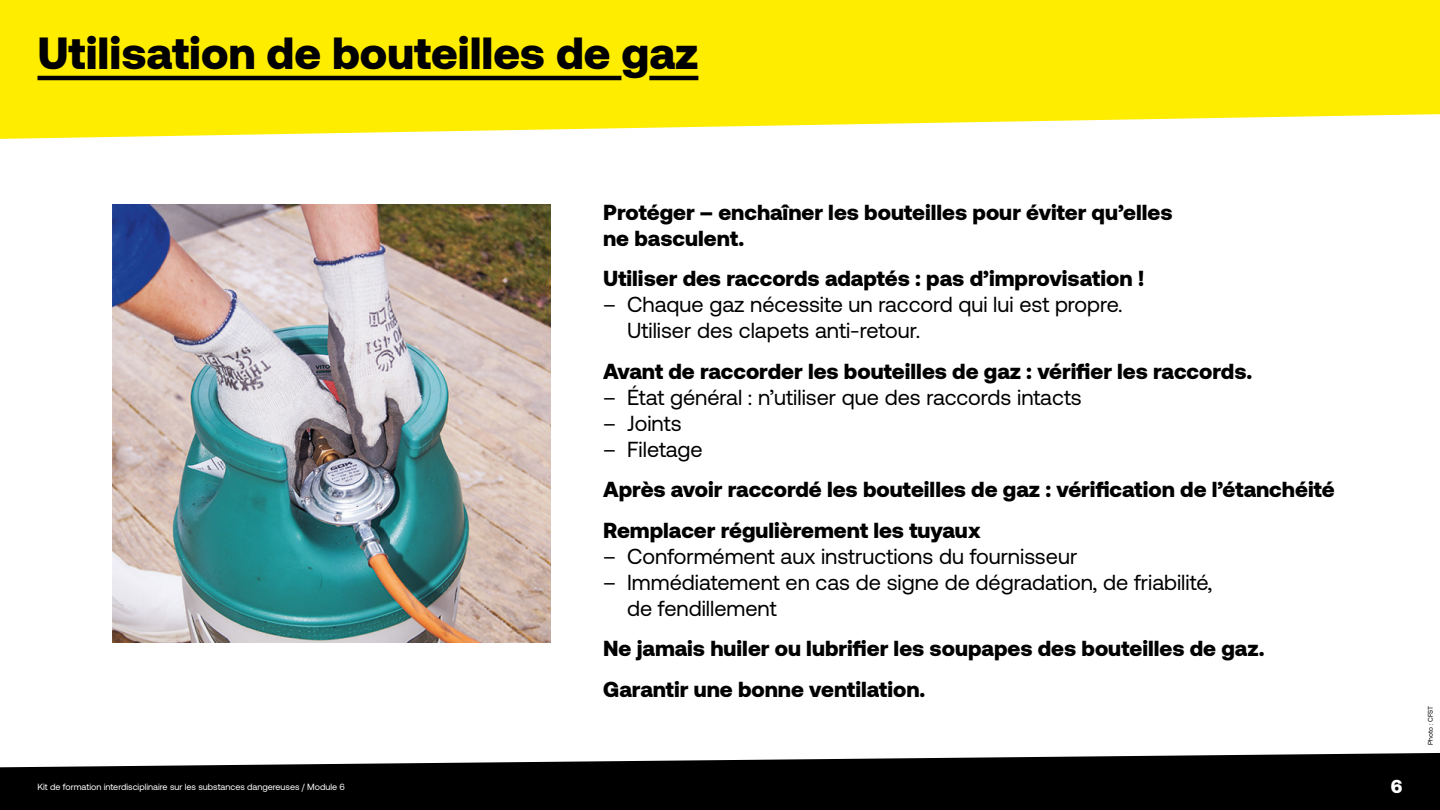
<style>
.page{position:relative;width:1440px;height:810px;background:#fff}
.page>*{position:absolute;margin:0;border:0;box-sizing:border-box;transform-origin:0 0}
.t1{font:900 45px "Aeonik";color:#000}
.t2{font:900 21.75px/40.3px "Aeonik";color:#000}
.t3{font:21.75px/26.1px "Aeonik";color:#000}
.t4{font:900 18.75px "Aeonik";color:#fff}
.t5{font:9px "Aeonik";color:#fff}
.t6{font:6.75px "Aeonik";letter-spacing:-.005em;color:#000}
</style>
<div class="page">
<svg style="left:0;top:753px;width:1440px;height:57px;fill:#000"></svg>
<svg style="left:0;top:0;width:1440px;height:139px;fill:#ffed00"></svg>
<hr style="left:38px;top:76px;width:583px;height:4px;background:#000">
<hr style="left:649px;top:76px;width:49px;height:4px;background:#000">
<img style="left:112px;top:205px;width:438px;height:438px">
<h1 class="t1" style="left:38px;top:27px;width:662px">Utilisation de bouteilles de gaz</h1>
<p class="t2" style="left:603px;top:199px;width:571px;line-height:26.1px">Protéger – enchaîner les bouteilles pour éviter qu’elles ne basculent.</p>
<p class="t2" style="left:603px;top:258px;width:543px">Utiliser des raccords adaptés : pas d’improvisation !</p>
<p class="t3" style="left:627px;top:292px;width:497px;text-indent:-24px">– Chaque gaz nécessite un raccord qui lui est propre.<br>Utiliser des clapets anti-retour.</p>
<p class="t2" style="left:603px;top:351px;width:651px">Avant de raccorder les bouteilles de gaz : vérifier les raccords.</p>
<p class="t3" style="left:603px;top:384px;width:480px">– État général : n’utiliser que des raccords intacts</p>
<p class="t3" style="left:603px;top:410px;width:80px">– Joints</p>
<p class="t3" style="left:603px;top:436px;width:101px">– Filetage</p>
<p class="t2" style="left:603px;top:469px;width:733px">Après avoir raccordé les bouteilles de gaz : vérification de l’étanchéité<br>Remplacer régulièrement les tuyaux</p>
<p class="t3" style="left:603px;top:543px;width:476px">– Conformément aux instructions du fournisseur</p>
<p class="t3" style="left:627px;top:569px;width:587px;text-indent:-24px">– Immédiatement en cas de signe de dégradation, de friabilité, de fendillement</p>
<p class="t2" style="left:603px;top:628px;width:663px">Ne jamais huiler ou lubrifier les soupapes des bouteilles de gaz.<br>Garantir une bonne ventilation.</p>
<p class="t5" style="left:38px;top:782px;width:309px">Kit de formation interdisciplinaire sur les substances dangereuses / Module 6</p>
<p class="t4" style="left:1391px;top:775px;width:13px">6</p>
<p class="t6" style="left:1427px;top:745px;width:40px;rotate:-90deg">Photo : CFST</p>
</div>
